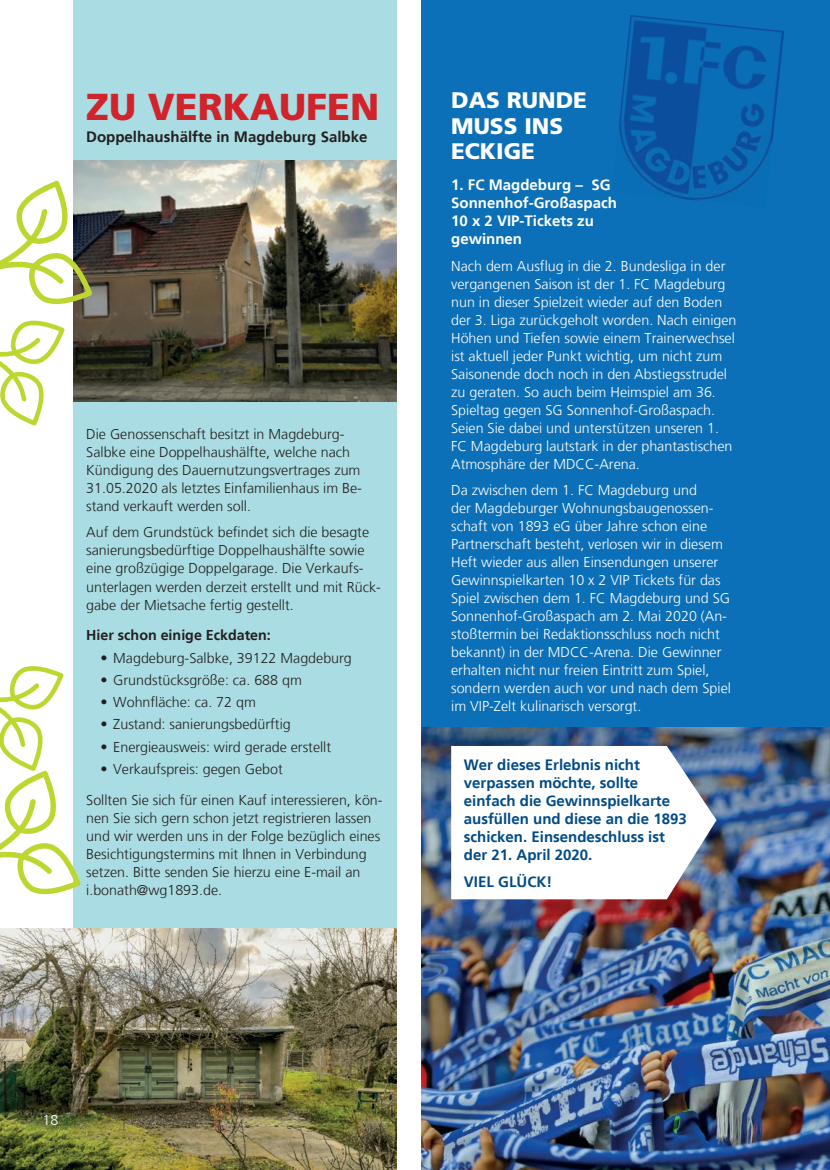
<style>
.page{position:relative;width:830px;height:1170px;background:#fff}
.page>*{position:absolute;margin:0;border:0;box-sizing:border-box;transform-origin:0 0}
.t1{font:900 37.5px "Frutiger LT Std";color:#d1232a}
.t2{font:900 22.5px/25.5px "Frutiger LT Std";color:#fff}
.t3{font:700 15px/18px "Frutiger LT";color:#004b87}
.t4{font:700 15px/18px "Frutiger LT";color:#fff}
.t5{font:700 15px "Frutiger LT";color:#231f20}
.t6{font:300 14.25px/18px "Frutiger LT";color:#fff}
.t7{font:300 14.25px/18px "Frutiger LT";color:#231f20}
.t8{font:700 14.25px "Frutiger LT";color:#231f20}
</style>
<div class="page">
<div style="left:421px;top:0;width:408px;height:731px;background:#0b70b7"></div>
<div style="left:73px;top:0;width:323px;height:1169px;background:#a9dde3"></div>
<img style="left:73px;top:161px;width:323px;height:240px">
<img style="left:0;top:928px;width:396px;height:241px">
<img style="left:421px;top:727px;width:408px;height:442px">
<img style="left:626px;top:15px;width:106px;height:44px">
<img style="left:723px;top:26px;width:60px;height:93px">
<img style="left:621px;top:59px;width:107px;height:55px">
<img style="left:619px;top:103px;width:104px;height:44px">
<img style="left:714px;top:114px;width:60px;height:83px">
<img style="left:623px;top:147px;width:95px;height:54px">
<svg style="left:451px;top:746px;width:265px;height:153px"></svg>
<svg style="left:0;top:180px;width:92px;height:127px"></svg>
<svg style="left:0;top:320px;width:65px;height:106px"></svg>
<svg style="left:0;top:666px;width:81px;height:229px"></svg>
<h1 class="t1" style="left:86px;top:84px;width:294px">ZU VERKAUFEN</h1>
<p class="t5" style="left:86px;top:128px;width:282px">Doppelhaushälfte in Magdeburg Salbke</p>
<p class="t7" style="left:86px;top:425px;width:277px">Die Genossenschaft besitzt in Magdeburg-Salbke eine Doppelhaushälfte, welche nach Kündigung des Dauernutzungsvertrages zum 31.05.2020 als letztes Einfamilienhaus im Be&shy;stand verkauft werden soll.</p>
<p class="t7" style="left:86px;top:523px;width:296px">Auf dem Grundstück befindet sich die besagte sanierungsbedürftige Doppelhaushälfte sowie eine großzügige Doppelgarage. Die Verkaufs&shy;unterlagen werden derzeit erstellt und mit Rück&shy;gabe der Mietsache fertig gestellt.</p>
<p class="t8" style="left:86px;top:627px;width:186px">Hier schon einige Eckdaten:</p>
<p class="t7" style="left:100px;top:648px;width:253px">• Magdeburg-Salbke, 39122 Magdeburg</p>
<p class="t7" style="left:100px;top:671px;width:203px">• Grundstücksgröße: ca. 688 qm</p>
<p class="t7" style="left:100px;top:693px;width:157px">• Wohnfläche: ca. 72 qm</p>
<p class="t7" style="left:100px;top:715px;width:192px">• Zustand: sanierungsbedürftig</p>
<p class="t7" style="left:100px;top:737px;width:232px">• Energieausweis: wird gerade erstellt</p>
<p class="t7" style="left:86px;top:753px;width:298px;line-height:30.8px;text-indent:14px">• Verkaufspreis: gegen Gebot<br>Sollten Sie sich für einen Kauf interessieren, kön-</p>
<p class="t7" style="left:86px;top:808px;width:295px">nen Sie sich gern schon jetzt registrieren lassen und wir werden uns in der Folge bezüglich eines Besichtigungstermins mit Ihnen in Verbindung setzen. Bitte senden Sie hierzu eine E-mail an i.bonath@wg1893.de.</p>
<h2 class="t2" style="left:451px;top:88px;width:137px">DAS RUNDE<br>MUSS INS<br>ECKIGE</h2>
<p class="t4" style="left:451px;top:176px;width:167px">1. FC Magdeburg – SG<br>Sonnenhof-Großaspach<br>10 x 2 VIP-Tickets zu gewinnen</p>
<p class="t6" style="left:451px;top:257px;width:287px">Nach dem Ausflug in die 2. Bundesliga in der vergangenen Saison ist der 1. FC Magdeburg nun in dieser Spielzeit wieder auf den Boden der 3. Liga zurückgeholt worden. Nach einigen Höhen und Tiefen sowie einem Trainerwechsel ist aktuell jeder Punkt wichtig, um nicht zum Saisonende doch noch in den Abstiegsstrudel zu geraten. So auch beim Heimspiel am 36.<br>Spieltag gegen SG Sonnenhof-Großaspach.<br>Seien Sie dabei und unterstützen unseren 1.<br>FC Magdeburg lautstark in der phantastischen Atmosphäre der MDCC-Arena.</p>
<p class="t6" style="left:451px;top:481px;width:281px">Da zwischen dem 1. FC Magdeburg und<br>der Magdeburger Wohnungsbaugenossen&shy;schaft von 1893 eG über Jahre schon eine Partnerschaft besteht, verlosen wir in diesem Heft wieder aus allen Einsendungen unserer Gewinnspielkarten 10 x 2 VIP Tickets für das Spiel zwischen dem 1. FC Magdeburg und SG Sonnenhof-Großaspach am 2. Mai 2020 (An&shy;stoßtermin bei Redaktionsschluss noch nicht bekannt) in der MDCC-Arena. Die Gewinner erhalten nicht nur freien Eintritt zum Spiel, sondern werden auch vor und nach dem Spiel im VIP-Zelt kulinarisch versorgt.</p>
<p class="t3" style="left:463px;top:755px;width:224px">Wer dieses Erlebnis nicht verpassen möchte, sollte einfach die Gewinnspielkarte ausfüllen und diese an die 1893 schicken. Einsendeschluss ist der 21. April 2020.</p>
<p class="t3" style="left:463px;top:872px;width:90px">VIEL GLÜCK!</p>
<p class="t6" style="left:43px;top:1111px;width:17px">18</p>
</div>
